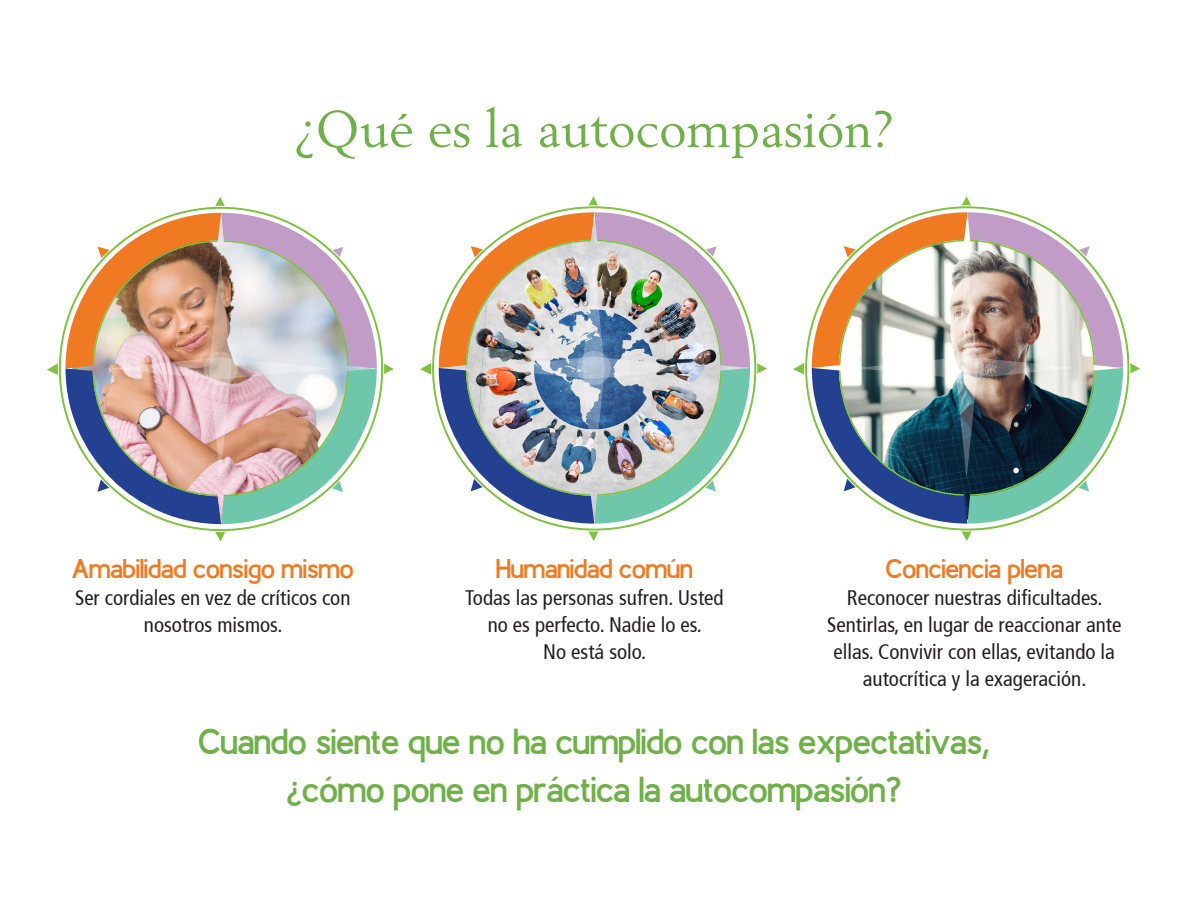
<style>
.page{position:relative;width:1188px;height:918px;background:#fff}
.page>*{position:absolute;margin:0;border:0;box-sizing:border-box;transform-origin:0 0}
.t1{font:51px "Berling";color:#6fb048}
.t2{font:700 36px/48px "Berlin";color:#6fb048;text-align:center}
.t3{font:700 27px "Berlin";color:#f07a22}
.t4{font:condensed 21px/27px "Frutiger";color:#231f20;text-align:center}
</style>
<div class="page">
<svg style="left:215px;top:532px;width:10px;height:10px"></svg>
<svg style="left:47px;top:363px;width:11px;height:12px"></svg>
<img style="left:58px;top:206px;width:326px;height:326px">
<svg style="left:758px;top:363px;width:9px;height:10px"></svg>
<svg style="left:420px;top:363px;width:11px;height:12px"></svg>
<img style="left:431px;top:205px;width:327px;height:327px">
<svg style="left:1131px;top:363px;width:9px;height:10px"></svg>
<svg style="left:793px;top:363px;width:11px;height:12px"></svg>
<img style="left:804px;top:205px;width:327px;height:327px">
<p class="t1" style="left:294px;top:98px;width:602px">¿Qué es la autocompasión?</p>
<p class="t3" style="left:72px;top:554px;width:283px">Amabilidad consigo mismo</p>
<p class="t4" style="left:75px;top:586px;width:277px">Ser cordiales en vez de críticos con nosotros mismos.</p>
<p class="t3" style="left:496px;top:554px;width:198px">Humanidad común</p>
<p class="t4" style="left:465px;top:586px;width:260px">Todas las personas sufren. Usted no es perfecto. Nadie lo es.</p>
<p class="t4" style="left:543px;top:640px;width:105px">No está solo.</p>
<p class="t3" style="left:886px;top:554px;width:178px">Conciencia plena</p>
<p class="t4" style="left:827px;top:586px;width:296px">Reconocer nuestras dificultades.<br>Sentirlas, en lugar de reaccionar ante ellas. Convivir con ellas, evitando la autocrítica y la exageración.</p>
<p class="t2" style="left:199px;top:718px;width:792px">Cuando siente que no ha cumplido con las expectativas, ¿cómo pone en práctica la autocompasión?</p>
</div>
